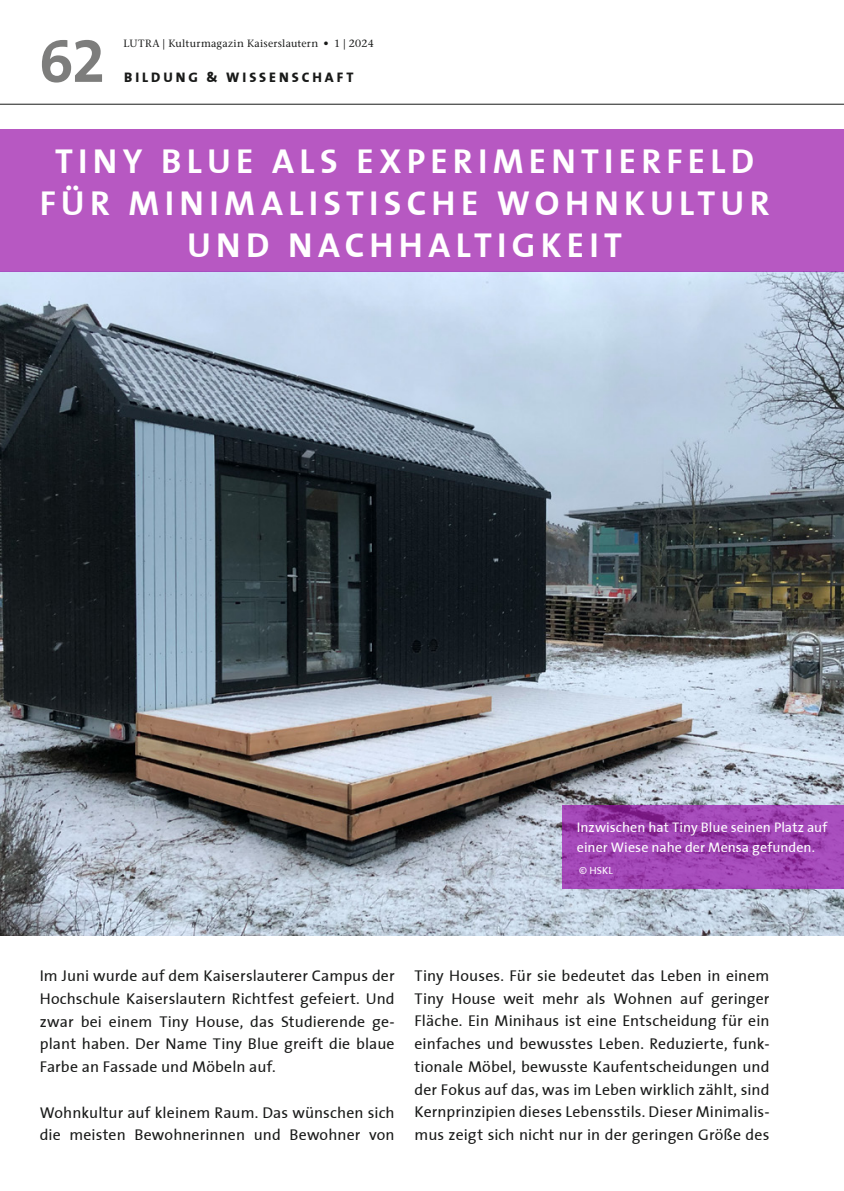
<style>
.page{position:relative;width:844px;height:1191px;background:#fff}
.page>*{position:absolute;margin:0;border:0;box-sizing:border-box;transform-origin:0 0}
.t1{font:61.25px "The Sans Bold Expert";color:#7d7d7c}
.t2{font:700 35px/42px "The Sans";letter-spacing:.15em;color:#fff;text-align:center}
.t3{font:15.75px/22.8px "The Sans";letter-spacing:.005em;color:#191a19;text-align:justify}
.t4{font:14px/19.2px "The Sans";letter-spacing:.005em;color:#fff}
.t5{font:800 14px "The Sans";letter-spacing:.21em;color:#191a19}
.t6{font:500 10.5px "Stone Serif Std";letter-spacing:.025em;color:#191a19}
.t7{font:10.5px "The Sans";color:#fff}
</style>
<div class="page">
<img style="left:0;top:271px;width:843px;height:664px">
<div style="left:0;top:129px;width:843px;height:142px;background:#b758c2"></div>
<svg style="left:562px;top:805px;width:281px;height:84px;background:#9e43b1"></svg>
<hr style="left:0;top:104px;width:843px;height:1px;background:#191a19">
<h1 class="t1" style="left:40px;top:10px;width:67px">62</h1>
<p class="t6" style="left:123px;top:38px;width:252px">LUTRA | Kulturmagazin Kaiserslautern • 1 | 2024</p>
<p class="t5" style="left:124px;top:65px;width:63px">BIL DUNG</p>
<p class="t5" style="left:206px;top:65px;width:140px">&amp; WI SSEN SCHAFT</p>
<h2 class="t2" style="left:40px;top:139px;width:731px">TINY BLUE ALS EXPERIMENTIERFELD<br>FÜR MINIMALISTISCHE WOHNKULTUR<br>UND NACHHALTIGKEIT</h2>
<p class="t4" style="left:576px;top:817px;width:252px">Inzwischen hat Tiny Blue seinen Platz auf einer Wiese nahe der Mensa gefunden.</p>
<p class="t7" style="left:579px;top:861px;width:35px">© HSKL</p>
<p class="t3" style="left:40px;top:963px;width:356px">Im Juni wurde auf dem Kaiserslauterer Campus der Hochschule Kaiserslautern Richtfest gefeiert. Und zwar bei einem Tiny House, das Studierende ge&shy;plant haben. Der Name Tiny Blue greift die blaue Farbe an Fassade und Möbeln auf.</p>
<p class="t3" style="left:40px;top:1100px;width:356px">Wohnkultur auf kleinem Raum. Das wünschen sich die meisten Bewohnerinnen und Bewohner von</p>
<p class="t3" style="left:414px;top:963px;width:356px">Tiny Houses. Für sie bedeutet das Leben in einem Tiny House weit mehr als Wohnen auf geringer Fläche. Ein Minihaus ist eine Entscheidung für ein einfaches und bewusstes Leben. Reduzierte, funk&shy;tionale Möbel, bewusste Kaufentscheidungen und der Fokus auf das, was im Leben wirklich zählt, sind Kernprinzipien dieses Lebensstils. Dieser Minimalis&shy;mus zeigt sich nicht nur in der geringen Größe des</p>
</div>
